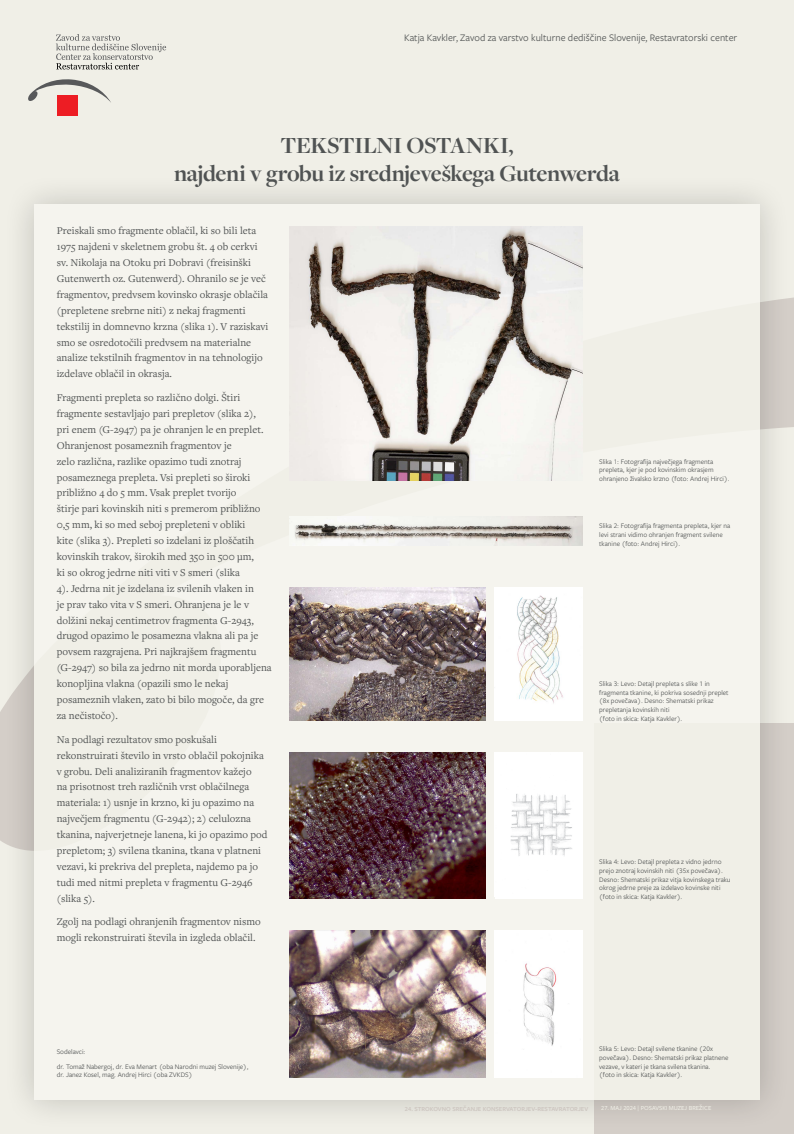
<style>
.page{position:relative;width:794px;height:1134px;background:#f0efe7}
.page>*{position:absolute;margin:0;border:0;box-sizing:border-box;transform-origin:0 0}
.t1{font:700 24px/28.8px "Freight Disp Pro";letter-spacing:-.02em;color:#505353;text-align:center}
.t2{font:10.8px/15.9px "Freight Text Pro";color:#505353}
.t3{font:10.4px "Freight Sans Pro";color:#505353}
.t4{font:7.2px/8.6px "Freight Sans Pro";color:#505353}
.t5{font:600 6.4px "Freight Sans Pro";color:#cdc6c0}
.t6{font:500 6.4px "Freight Sans Pro";color:#f0efe7}
</style>
<div class="page">
<svg style="left:56px;top:34px;width:110px;height:35px"></svg>
<div style="left:57px;top:95px;width:21px;height:21px;background:#ed1d24"></div>
<svg style="left:28px;top:79px;width:83px;height:24px"></svg>
<div style="left:594px;top:1100px;width:200px;height:34px;background:#d4cec8"></div>
<div style="left:760px;top:723px;width:34px;height:411px;background:#d4cec8"></div>
<div style="left:2px;top:172px;width:789px;height:960px;background:#000;opacity:.2"></div>
<div style="left:34px;top:204px;width:726px;height:896px;background:#f5f4ee"></div>
<div style="left:594px;top:723px;width:166px;height:377px;background:#f0efe7"></div>
<img style="left:289px;top:227px;width:293px;height:253px">
<img style="left:295px;top:517px;width:287px;height:28px">
<img style="left:289px;top:588px;width:196px;height:133px">
<img style="left:495px;top:588px;width:87px;height:133px">
<img style="left:289px;top:752px;width:196px;height:147px">
<div style="left:495px;top:752px;width:87px;height:147px;background:#fff"></div>
<img style="left:510px;top:794px;width:62px;height:62px">
<img style="left:289px;top:930px;width:196px;height:147px">
<div style="left:495px;top:930px;width:87px;height:147px;background:#fff"></div>
<p class="t3" style="left:404px;top:31px;width:335px">Katja Kavkler, Zavod za varstvo kulturne dediščine Slovenije, Restavratorski center</p>
<h1 class="t1" style="left:174px;top:130px;width:447px">TEKSTILNI OSTANKI,<br>najdeni v grobu iz srednjeveškega Gutenwerda</h1>
<p class="t2" style="left:57px;top:223px;width:213px">Preiskali smo fragmente oblačil, ki so bili leta 1975 najdeni v skeletnem grobu št. 4 ob cerkvi sv. Nikolaja na Otoku pri Dobravi (freisinški Gutenwerth oz. Gutenwerd). Ohranilo se je več fragmentov, predvsem kovinsko okrasje oblačila (prepletene srebrne niti) z nekaj fragmenti tekstilij in domnevno krzna (slika 1). V raziskavi smo se osredotočili predvsem na materialne analize tekstilnih fragmentov in na tehnologijo izdelave oblačil in okrasja.</p>
<p class="t2" style="left:57px;top:389px;width:216px">Fragmenti prepleta so različno dolgi. Štiri fragmente sestavljajo pari prepletov (slika 2),<br>pri enem (G-2947) pa je ohranjen le en preplet.<br>Ohranjenost posameznih fragmentov je<br>zelo različna, razlike opazimo tudi znotraj posameznega prepleta. Vsi prepleti so široki približno 4 do 5 mm. Vsak preplet tvorijo<br>štirje pari kovinskih niti s premerom približno 0,5 mm, ki so med seboj prepleteni v obliki<br>kite (slika 3). Prepleti so izdelani iz ploščatih kovinskih trakov, širokih med 350 in 500 µm,<br>ki so okrog jedrne niti viti v S smeri (slika<br>4). Jedrna nit je izdelana iz svilenih vlaken in<br>je prav tako vita v S smeri. Ohranjena je le v dolžini nekaj centimetrov fragmenta G-2943, drugod opazimo le posamezna vlakna ali pa je povsem razgrajena. Pri najkrajšem fragmentu (G-2947) so bila za jedrno nit morda uporabljena konopljina vlakna (opazili smo le nekaj posameznih vlaken, zato bi bilo mogoče, da gre za nečistočo).</p>
<p class="t2" style="left:57px;top:731px;width:212px">Na podlagi rezultatov smo poskušali rekonstruirati število in vrsto oblačil pokojnika v grobu. Deli analiziranih fragmentov kažejo<br>na prisotnost treh različnih vrst oblačilnega materiala: 1) usnje in krzno, ki ju opazimo na največjem fragmentu (G-2942); 2) celulozna tkanina, najverjetneje lanena, ki jo opazimo pod prepletom; 3) svilena tkanina, tkana v platneni vezavi, ki prekriva del prepleta, najdemo pa jo tudi med nitmi prepleta v fragmentu G-2946 (slika 5).</p>
<p class="t2" style="left:57px;top:914px;width:205px">Zgolj na podlagi ohranjenih fragmentov nismo mogli rekonstruirati števila in izgleda oblačil.</p>
<p class="t4" style="left:57px;top:1044px;width:193px;line-height:14.3px">Sodelavci:<br>dr. Tomaž Nabergoj, dr. Eva Menart (oba Narodni muzej Slovenije),</p>
<p class="t4" style="left:57px;top:1070px;width:137px">dr. Janez Kosel, mag. Andrej Hirci (oba ZVKDS)</p>
<p class="t4" style="left:599px;top:457px;width:132px">Slika 1: Fotografija največjega fragmenta prepleta, kjer je pod kovinskim okrasjem ohranjeno živalsko krzno (foto: Andrej Hirci).</p>
<p class="t4" style="left:599px;top:521px;width:132px">Slika 2: Fotografija fragmenta prepleta, kjer na levi strani vidimo ohranjen fragment svilene tkanine (foto: Andrej Hirci).</p>
<p class="t4" style="left:599px;top:679px;width:131px">Slika 3: Levo: Detajl prepleta s slike 1 in fragmenta tkanine, ki pokriva sosednji preplet (8x povečava). Desno: Shematski prikaz prepletanja kovinskih niti<br>(foto in skica: Katja Kavkler).</p>
<p class="t4" style="left:599px;top:857px;width:133px">Slika 4: Levo: Detajl prepleta z vidno jedrno prejo znotraj kovinskih niti (35x povečava).<br>Desno: Shematski prikaz vitja kovinskega traku okrog jedrne preje za izdelavo kovinske niti (foto in skica: Katja Kavkler).</p>
<p class="t4" style="left:599px;top:1044px;width:131px">Slika 5: Levo: Detajl svilene tkanine (20x povečava). Desno: Shematski prikaz platnene vezave, v kateri je tkana svilena tkanina.<br>(foto in skica: Katja Kavkler).</p>
<p class="t5" style="left:405px;top:1104px;width:185px">24. STROKOVNO SREČANJE KONSERVATORJEV-RESTAVRATORJEV</p>
<p class="t6" style="left:601px;top:1104px;width:112px">27. MAJ 2024 | POSAVSKI MUZEJ BREŽICE</p>
</div>
